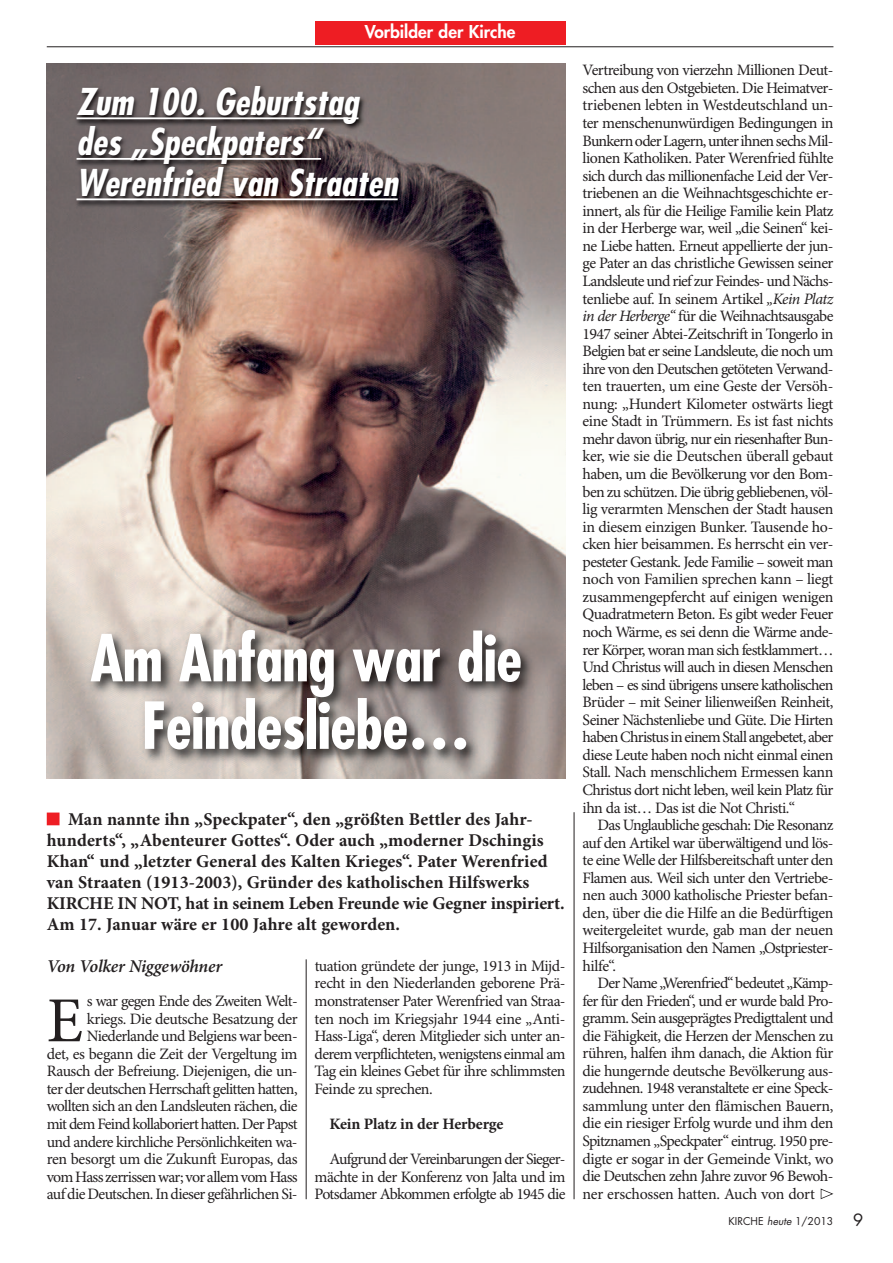
<style>
.page{position:relative;width:893px;height:1263px;background:#fff}
.page>*{position:absolute;margin:0;border:0;box-sizing:border-box;transform-origin:0 0}
.t1{font:64.2px "Minion Pro";color:#231f20}
.t2{font:700 condensed 63px/67.5px "Futura Std";letter-spacing:-.01em;color:#fff;text-align:center}
.t3{font:italic 700 condensed 36px/40.5px "Futura Std";color:#fff}
.t4{font:700 18px/21px "Minion Pro";color:#231f20}
.t5{font:italic 600 18px "Minion Pro";letter-spacing:-.015em;color:#231f20}
.t6{font:800 17.25px "Futura Std";color:#fff}
.t7{font:15.9px/17.5px "Minion Pro";letter-spacing:-.04em;color:#231f20;text-align:justify}
.t8{font:700 15.9px "Minion Pro";letter-spacing:-.01em;color:#231f20}
.t9{font:10.5px "Futura Std";color:#231f20}
.s1{font-style:italic}
.s2{font-size:16.5px}
</style>
<div class="page">
<hr style="left:47px;top:47px;width:786px;height:1px;background:#231f20">
<div style="left:315px;top:21px;width:251px;height:24px;background:#ee1d23"></div>
<div style="left:47px;top:812px;width:13px;height:13px;background:#ee1d23"></div>
<hr style="left:306px;top:959px;width:1px;height:240px;background:#231f20">
<hr style="left:574px;top:812px;width:1px;height:387px;background:#231f20">
<img style="left:47px;top:64px;width:519px;height:553px">
<img style="left:47px;top:617px;width:519px;height:161px">
<img style="left:46px;top:76px;width:520px;height:164px">
<hr style="left:77px;top:117px;width:281px;height:2px;background:#fff">
<hr style="left:77px;top:158px;width:244px;height:2px;background:#fff">
<hr style="left:77px;top:198px;width:321px;height:2px;background:#fff">
<svg style="left:821px;top:1188px;width:12px;height:11px"></svg>
<p class="t6" style="left:365px;top:23px;width:152px">Vorbilder der Kirche</p>
<h3 class="t3" style="left:77px;top:84px;width:323px">Zum 100. Geburtstag des „Speckpaters“<br>Werenfried van Straaten</h3>
<h2 class="t2" style="left:90px;top:630px;width:434px">Am Anfang war die<br>Feindesliebe…</h2>
<p class="t4" style="left:47px;top:810px;width:520px;text-indent:21px">Man nannte ihn „Speckpater“, den „größten Bettler des Jahr&shy;hunderts“, „Abenteurer Gottes“. Oder auch „moderner Dschingis Khan“ und „letzter General des Kalten Krieges“. Pater Werenfried van Straaten (1913-2003), Gründer des katholischen Hilfswerks KIRCHE IN NOT, hat in seinem Leben Freunde wie Gegner inspiriert.<br>Am 17. Januar wäre er 100 Jahre alt geworden.</p>
<p class="t5" style="left:47px;top:960px;width:177px">Von Volker Niggewöhner</p>
<h1 class="t1" style="left:47px;top:996px;width:38px">E</h1>
<p class="t7" style="left:47px;top:994px;width:252px;text-align:right">s war gegen Ende des Zweiten Welt&shy;kriegs. Die deutsche Besatzung der Niederlande und Belgiens war been-<br>det, es begann die Zeit der Vergeltung im Rausch der Befreiung. Diejenigen, die un&shy;ter der deutschen Herrschaft gelitten hatten, wollten sich an den Landsleuten rächen, die mit dem Feind kollaboriert hatten. Der Papst und andere kirchliche Persönlichkeiten wa&shy;ren besorgt um die Zukunft Europas, das vomHass zerrissenwar;vorallemvomHass auf die Deutschen. In dieser gefährlichen Si-</p>
<p class="t7" style="left:315px;top:958px;width:252px">tuation gründete der junge, 1913 in Mijd&shy;recht in den Niederlanden geborene Prä&shy;monstratenser Pater Werenfried van Straa&shy;ten noch im Kriegsjahr 1944 eine „Anti-Hass-Liga“, deren Mitglieder sich unter an&shy;derem verpflichteten, wenigstens einmal am Tag ein kleines Gebet für ihre schlimmsten Feinde zu sprechen.</p>
<p class="t8" style="left:330px;top:1118px;width:175px">Kein Platz in der Herberge</p>
<p class="t7" style="left:315px;top:1151px;width:252px;text-indent:15px">Aufgrund der Vereinbarungen der Sieger&shy;mächte in der Konferenz von Jalta und im Potsdamer Abkommen erfolgte ab 1945 die</p>
<p class="t7" style="left:583px;top:63px;width:252px">Vertreibung von vierzehn Millionen Deut&shy;schen aus den Ostgebieten. Die Heimatver&shy;triebenen lebten in Westdeutschland un&shy;ter menschenunwürdigen Bedingungen in BunkernoderLagern,unterihnensechsMil&shy;lionen Katholiken. Pater Werenfried fühlte sich durch das millionenfache Leid der Ver&shy;triebenen an die Weihnachtsgeschichte er&shy;innert, als für die Heilige Familie kein Platz in der Herberge war, weil „die Seinen“ kei&shy;ne Liebe hatten. Erneut appellierte der jun&shy;ge Pater an das christliche Gewissen seiner Landsleute und rief zur Feindes- und Nächs&shy;tenliebe auf. In seinem Artikel <span class="s1">„Kein Platz in der Herberge“</span> für die Weihnachtsausgabe 1947 seiner Abtei-Zeitschrift in Tongerlo in Belgien bat er seine Landsleute, die noch um ihre von den Deutschen getöteten Verwand&shy;ten trauerten, um eine Geste der Versöh&shy;nung: „Hundert Kilometer ostwärts liegt eine Stadt in Trümmern. Es ist fast nichts mehr davon übrig, nur ein riesenhafter Bun&shy;ker, wie sie die Deutschen überall gebaut haben, um die Bevölkerung vor den Bom&shy;ben zu schützen. Die übrig gebliebenen, völ&shy;lig verarmten Menschen der Stadt hausen in diesem einzigen Bunker. Tausende ho&shy;cken hier beisammen. Es herrscht ein ver&shy;pesteter Gestank. Jede Familie – soweit man noch von Familien sprechen kann – liegt zusammengepfercht auf einigen wenigen Quadratmetern Beton. Es gibt weder Feuer noch Wärme, es sei denn die Wärme ande&shy;rer Körper, woran man sich festklammert… Und Christus will auch in diesen Menschen leben – es sind übrigens unsere katholischen Brüder – mit Seiner lilienweißen Reinheit, Seiner Nächstenliebe und Güte. Die Hirten haben Christus in einem Stall angebetet, aber diese Leute haben noch nicht einmal einen Stall. Nach menschlichem Ermessen kann Christus dort nicht leben, weil kein Platz für ihn da ist… Das ist die Not Christi.“</p>
<p class="t7" style="left:583px;top:818px;width:252px;text-indent:15px">Das Unglaubliche geschah: Die Resonanz auf den Artikel war überwältigend und lös&shy;te eine Welle der Hilfsbereitschaft unter den Flamen aus. Weil sich unter den Vertriebe&shy;nen auch 3000 katholische Priester befan&shy;den, über die die Hilfe an die Bedürftigen weitergeleitet wurde, gab man der neuen Hilfsorganisation den Namen „Ostpriester&shy;hilfe“.</p>
<p class="t7" style="left:583px;top:975px;width:252px;text-indent:15px">Der Name „Werenfried“ bedeutet „Kämp&shy;fer für den Frieden“, und er wurde bald Pro&shy;gramm. Sein ausgeprägtes Predigttalent und die Fähigkeit, die Herzen der Menschen zu rühren, halfen ihm danach, die Aktion für die hungernde deutsche Bevölkerung aus&shy;zudehnen. 1948 veranstaltete er eine Speck&shy;sammlung unter den flämischen Bauern, die ein riesiger Erfolg wurde und ihm den Spitznamen „Speckpater“ eintrug. 1950 pre&shy;digte er sogar in der Gemeinde Vinkt, wo die Deutschen zehn Jahre zuvor 96 Bewoh&shy;ner erschossen hatten. Auch von dort</p>
<p class="t9" style="left:728px;top:1216px;width:136px">KIRCHE <span class="s1">heute</span> 1/2013 <span class="s2">9</span></p>
</div>
